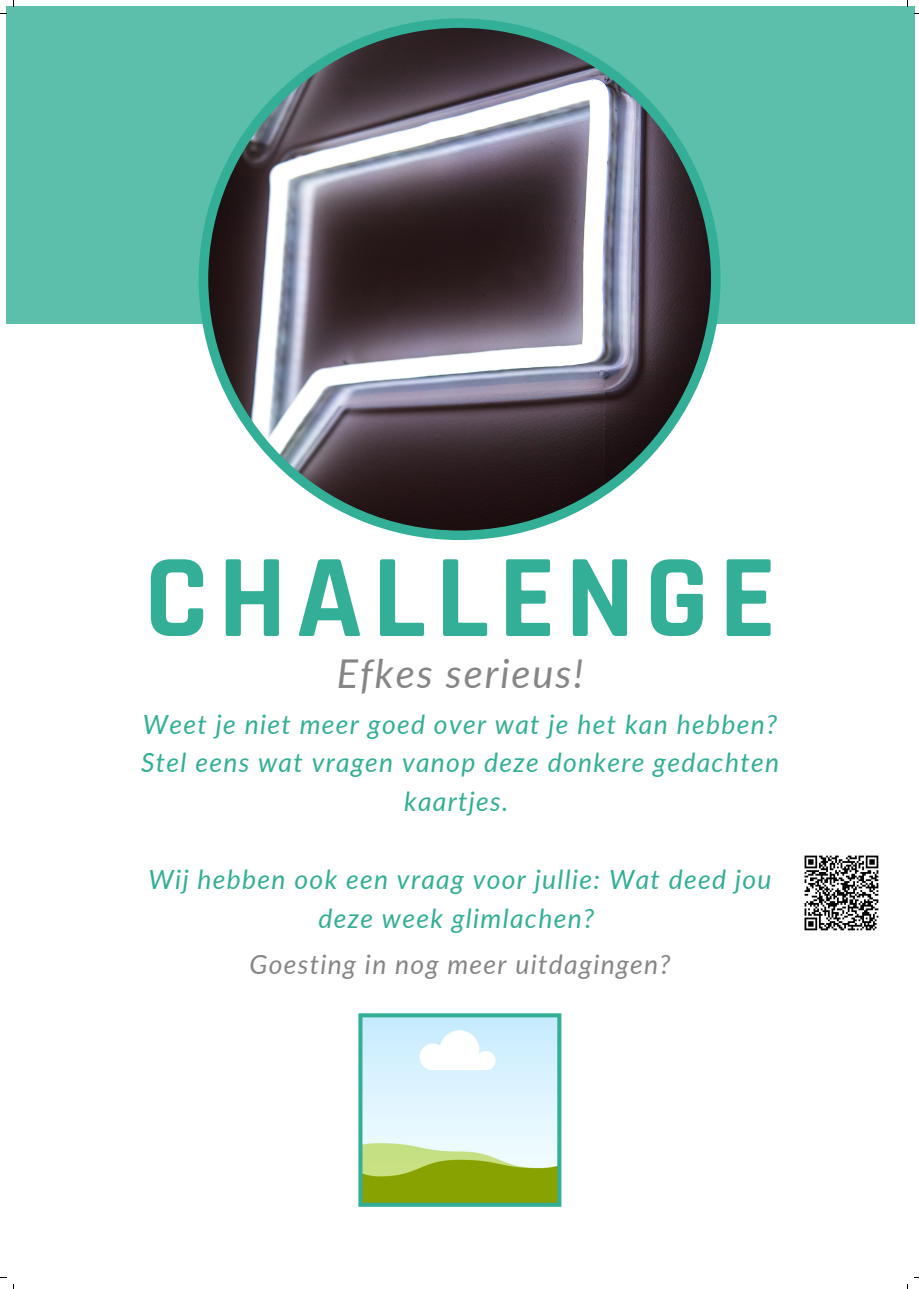
<style>
.page{position:relative;width:919px;height:1289px;background:#fff}
.page>*{position:absolute;margin:0;border:0;box-sizing:border-box;transform-origin:0 0}
.t1{font:700 119.18px "Rajdhani";letter-spacing:.08em;color:#32af96}
.t2{font:italic 39.75px "Lato";letter-spacing:.05em;color:#868686}
.t3{font:italic 26.47px/38.8px "Lato";letter-spacing:.05em;color:#32af96;text-align:center}
.t4{font:italic 26.47px "Lato";letter-spacing:.05em;color:#868686}
</style>
<div class="page">
<div style="left:6px;top:6px;width:907px;height:317px;background:#5bbfab"></div>
<svg style="left:358px;top:1013px;width:203px;height:193px;background:#c0dfc1"></svg>
<img style="left:804px;top:855px;width:75px;height:76px">
<svg style="left:199px;top:18px;width:521px;height:522px"></svg>
<h1 class="t1" style="left:144px;top:525px;width:633px">CHALLENGE</h1>
<h2 class="t2" style="left:337px;top:648px;width:248px">Efkes serieus!</h2>
<p class="t3" style="left:141px;top:703px;width:639px">Weet je niet meer goed over wat je het kan hebben?<br>Stel eens wat vragen vanop deze donkere gedachten kaartjes.</p>
<p class="t3" style="left:148px;top:859px;width:624px">Wij hebben ook een vraag voor jullie: Wat deed jou deze week glimlachen?</p>
<p class="t4" style="left:249px;top:948px;width:422px">Goesting in nog meer uitdagingen?</p>
</div>
